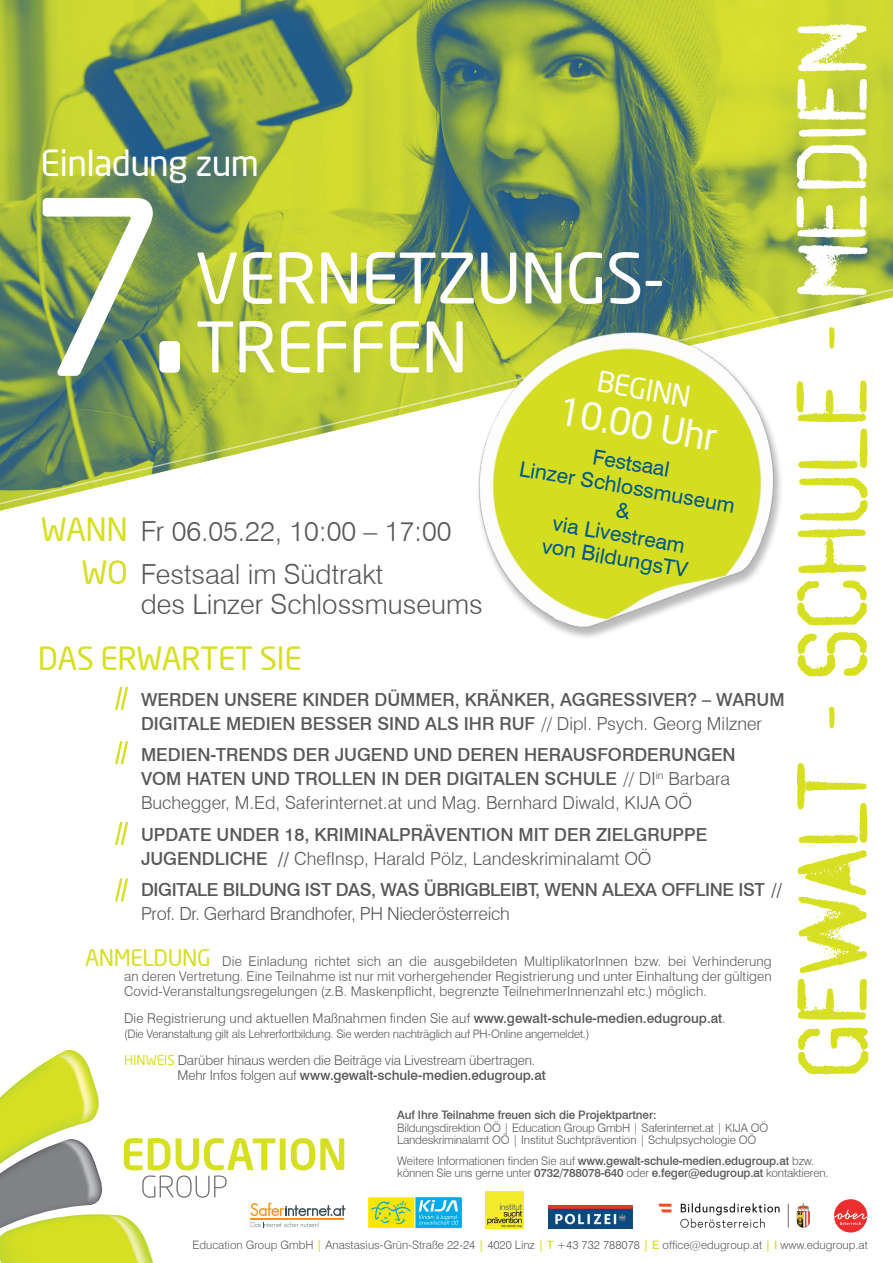
<style>
.page{position:relative;width:893px;height:1263px;background:#fff}
.page>*{position:absolute;margin:0;border:0;box-sizing:border-box;transform-origin:0 0}
.t1{font:239.4px "Neo Sans";color:#fff}
.t2{font:100.95px "Octin Spraypaint A Rg";letter-spacing:-.025em;color:#d6df21}
.t3{font:68.55px "Neo Sans";letter-spacing:-.02em;color:#fff}
.t4{font:37.5px "Neo Sans";color:#fff}
.t5{font:35.4px "Neo Sans";letter-spacing:-.02em;color:#fff}
.t6{font:31.5px "Neo Sans";letter-spacing:-.02em;color:#d6df21}
.t7{font:28.5px "Neo Sans";color:#fff}
.t8{font:300 27.6px/42.5px "Swiss 721 BT";color:#57585a}
.t9{font:21px/24px "Swiss 721 BT";color:#00588d;text-align:center}
.t10{font:500 18px/24px "Swiss 721 BT";color:#57585a}
.t11{font:500 18px/24px "Swiss 721 BT";letter-spacing:-.02em;color:#57585a}
.t12{font:300 13.5px/15px "Swiss 721 BT";letter-spacing:.005em;color:#57585a;text-align:justify}
.t13{font:300 11.7px/12.8px "Swiss 721 BT";letter-spacing:-.02em;color:#57585a}
.t14{font:500 11.7px "Swiss 721 BT";letter-spacing:-.01em;color:#57585a}
.t15{font:300 11.55px "Swiss 721 BT";color:#57585a}
.s1{color:#fff}
.s2{font-family:"Neo Sans";font-weight:400;font-size:31.5px;color:#d6df21}
.s3{font-weight:300}
.s4{font-weight:700}
.s5{font-family:"Neo Sans";font-weight:400;font-size:22.5px;color:#d6df21}
.s6{font-weight:500}
.s7{font-family:"Neo Sans W1 G";font-weight:400;color:#d6df21}
.s8{font-weight:500;color:#d6df21}
</style>
<div class="page">
<img style="left:0;top:0;width:893px;height:511px">
<div style="left:834px;top:1199px;width:33px;height:33px;background:#ee2d2e;border-radius:50%"></div>
<svg style="left:834px;top:1209px;width:33px;height:16px"></svg>
<img style="left:368px;top:1197px;width:94px;height:31px">
<img style="left:486px;top:1191px;width:37px;height:37px">
<img style="left:548px;top:1205px;width:84px;height:24px">
<svg style="left:0;top:1050px;width:345px;height:213px"></svg>
<svg style="left:0;top:276px;width:893px;height:231px"></svg>
<img style="left:393px;top:259px;width:465px;height:379px">
<svg style="left:159px;top:341px;width:21px;height:32px"></svg>
<svg style="left:115px;top:686px;width:14px;height:24px"></svg>
<svg style="left:115px;top:741px;width:14px;height:24px"></svg>
<svg style="left:115px;top:821px;width:14px;height:25px"></svg>
<svg style="left:115px;top:878px;width:13px;height:24px"></svg>
<img style="left:658px;top:1203px;width:152px;height:25px">
<h2 class="t2" style="left:775px;top:1079px;width:1059px;rotate:-90deg">GEWALT - SCHULE - <span class="s1">MEDIEN</span></h2>
<h3 class="t5" style="left:41px;top:141px;width:220px">Einladung zum</h3>
<h1 class="t1" style="left:25px;top:141px;width:146px">7</h1>
<h3 class="t3" style="left:195px;top:236px;width:472px">VERNETZUNGS-</h3>
<h3 class="t3" style="left:195px;top:305px;width:274px">TREFFEN</h3>
<h3 class="t7" style="left:601px;top:364px;width:96px;rotate:10deg">BEGINN</h3>
<h3 class="t4" style="left:563px;top:388px;width:162px;rotate:10deg">10.00 Uhr</h3>
<h3 class="t9" style="left:526px;top:432px;width:220px;rotate:10deg">Festsaal<br>Linzer Schlossmuseum &amp;<br>via Livestream<br>von BildungsTV</h3>
<h3 class="t8" style="left:82px;top:510px;width:371px;text-indent:-41px"><span class="s2">WANN</span> Fr 06.05.22, 10:00 – 17:00<br><span class="s2">WO</span> Festsaal im Südtrakt</h3>
<h3 class="t8" style="left:141px;top:583px;width:343px">des Linzer Schlossmuseums</h3>
<h3 class="t6" style="left:38px;top:639px;width:265px">DAS ERWARTET SIE</h3>
<h3 class="t10" style="left:141px;top:687px;width:645px">WERDEN UNSERE KINDER DÜMMER, KRÄNKER, AGGRESSIVER? – WARUM<br>DIGITALE MEDIEN BESSER SIND ALS IHR RUF <span class="s3">// Dipl. Psych. Georg Milzner</span></h3>
<h3 class="t10" style="left:141px;top:743px;width:596px">MEDIEN-TRENDS DER JUGEND UND DEREN HERAUSFORDERUNGEN<br>VOM HATEN UND TROLLEN IN DER DIGITALEN SCHULE <span class="s3">// DI</span><sup>in</sup> <span class="s3">Barbara<br>Buchegger, M.Ed, Saferinternet.at und Mag. Bernhard Diwald, KIJA OÖ</span></h3>
<h3 class="t10" style="left:141px;top:822px;width:568px">UPDATE UNDER 18, KRIMINALPRÄVENTION MIT DER ZIELGRUPPE<br>JUGENDLICHE <span class="s4">//</span> <span class="s3">ChefInsp, Harald Pölz, Landeskriminalamt OÖ</span></h3>
<h3 class="t11" style="left:141px;top:878px;width:643px">DIGITALE BILDUNG IST DAS, WAS ÜBRIGBLEIBT, WENN ALEXA OFFLINE IST <span class="s4">//<br></span><span class="s3">Prof. Dr. Gerhard Brandhofer, PH Niederösterreich</span></h3>
<p class="t12" style="left:124px;top:953px;width:649px;text-indent:-39px"><span class="s5">ANMELDUNG</span> Die Einladung richtet sich an die ausgebildeten MultiplikatorInnen bzw. bei Verhinderung an deren Vertretung. Eine Teilnahme ist nur mit vorhergehender Registrierung und unter Einhaltung der gültigen Covid-Veranstaltungsregelungen (z.B. Maskenpflicht, begrenzte TeilnehmerInnenzahl etc.) möglich.</p>
<p class="t12" style="left:124px;top:1010px;width:603px">Die Registrierung und aktuellen Maßnahmen finden Sie auf <span class="s6">www.gewalt-schule-medien.edugroup.at</span>.</p>
<p class="t13" style="left:124px;top:1027px;width:467px">(Die Veranstaltung gilt als Lehrerfortbildung. Sie werden nachträglich auf PH-Online angemeldet.)</p>
<p class="t12" style="left:177px;top:1052px;width:370px;text-indent:-53px"><span class="s7">HINWEIS</span> Darüber hinaus werden die Beiträge via Livestream übertragen.<br>Mehr Infos folgen auf <span class="s6">www.gewalt-schule-medien.edugroup.at</span></p>
<p class="t14" style="left:397px;top:1107px;width:261px">Auf Ihre Teilnahme freuen sich die Projektpartner:</p>
<p class="t13" style="left:397px;top:1121px;width:373px">Bildungsdirektion OÖ | Education Group GmbH | Saferinternet.at | KIJA OÖ<br>Landeskriminalamt OÖ | Institut Suchtprävention | Schulpsychologie OÖ</p>
<p class="t13" style="left:397px;top:1154px;width:433px">Weitere Informationen finden Sie auf <span class="s6">www.gewalt-schule-medien.edugroup.at</span> bzw. können Sie uns gerne unter <span class="s6">0732/788078-640</span> oder <span class="s6">e.feger@edugroup.at</span> kontaktieren.</p>
<p class="t15" style="left:192px;top:1238px;width:677px">Education Group GmbH <span class="s8">|</span> Anastasius-Grün-Straße 22-24 <span class="s8">|</span> 4020 Linz <span class="s8">| T</span> +43 732 788078 <span class="s8">| E</span> office@edugroup.at <span class="s8">| I</span> www.edugroup.at</p>
</div>
